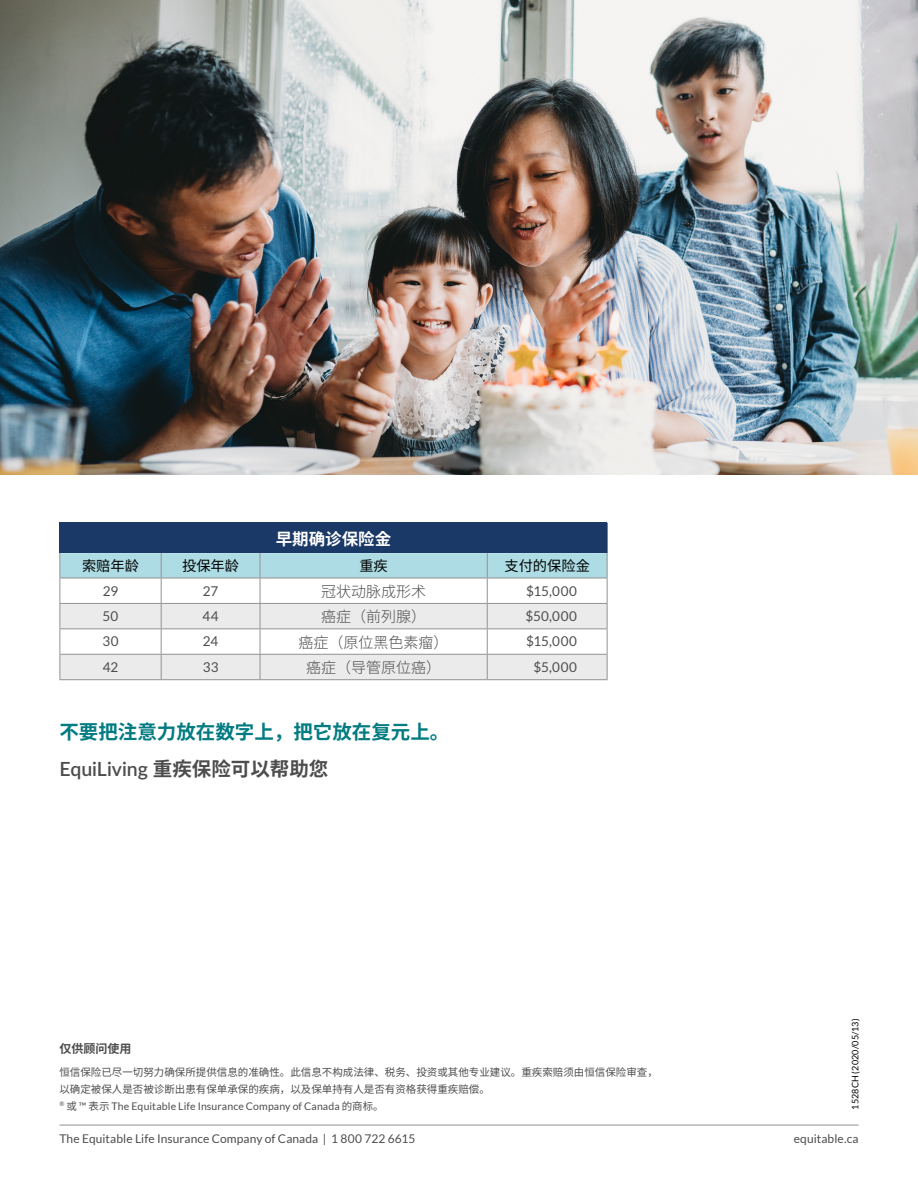
<style>
.page{position:relative;width:918px;height:1188px;background:#fff}
.page>*{position:absolute;margin:0;border:0;box-sizing:border-box;transform-origin:0 0}
.t1{font:700 19.5px "Noto Sans CJ Kkr";color:#027b81}
.t2{font:600 19.5px "Lato";color:#4d4d4e}
.t3{font:700 16.5px "Noto Sans CJ Kkr";color:#fff}
.t4{font:300 15px "Noto Sans CJ Kkr";color:#4d4d4e}
.t5{font:14.25px "Noto Sans CJ Kkr";color:#000}
.t6{font:13.5px "Lato";letter-spacing:.03em;color:#4d4d4e}
.t7{font:12px "Lato";letter-spacing:.01em;color:#4d4d4e}
.t8{font:700 12px "Noto Sans CJ Kkr";color:#4d4d4e}
.t9{font:10.5px/16.5px "Noto Sans CJ Kkr";color:#4d4d4e}
.t10{font:10.5px "Lato";letter-spacing:.015em;color:#4d4d4e}
.t11{font:9px "Lato";letter-spacing:.02em;color:#000}
.s1{font-family:"Noto Sans CJ Kkr";font-weight:700}
.s2{font-family:"Noto Sans CJ Ksc"}
</style>
<div class="page">
<hr style="left:59px;top:1125px;width:800px;height:1px;background:#959191">
<div style="left:60px;top:523px;width:547px;height:30px;background:#1b3966"></div>
<svg style="left:59px;top:553px;width:549px;height:126px"></svg>
<hr style="left:59px;top:679px;width:102px;height:1px;background:#959191">
<hr style="left:161px;top:679px;width:99px;height:1px;background:#959191">
<hr style="left:260px;top:679px;width:227px;height:1px;background:#959191">
<hr style="left:487px;top:679px;width:121px;height:1px;background:#959191">
<hr style="left:59px;top:523px;width:1px;height:30px;background:#1b3966">
<hr style="left:607px;top:523px;width:1px;height:30px;background:#1b3966">
<img style="left:0;top:0;width:918px;height:474px">
<h2 class="t3" style="left:276px;top:529px;width:117px">早期确诊保险金</h2>
<h3 class="t5" style="left:82px;top:558px;width:59px">索赔年龄</h3>
<h3 class="t5" style="left:182px;top:558px;width:59px">投保年龄</h3>
<h3 class="t5" style="left:359px;top:558px;width:30px">重疾</h3>
<h3 class="t5" style="left:504px;top:558px;width:87px">支付的保险金</h3>
<p class="t6" style="left:103px;top:583px;width:17px">29</p>
<p class="t6" style="left:203px;top:583px;width:17px">27</p>
<h3 class="t4" style="left:321px;top:583px;width:106px">冠状动脉成形术</h3>
<p class="t6" style="left:526px;top:583px;width:52px">$15,000</p>
<p class="t6" style="left:103px;top:609px;width:17px">50</p>
<p class="t6" style="left:203px;top:609px;width:18px">44</p>
<h3 class="t4" style="left:321px;top:608px;width:106px">癌症（前列腺）</h3>
<p class="t6" style="left:526px;top:609px;width:53px">$50,000</p>
<p class="t6" style="left:103px;top:634px;width:18px">30</p>
<p class="t6" style="left:203px;top:634px;width:17px">24</p>
<h3 class="t4" style="left:299px;top:634px;width:151px">癌症（原位黑色素瘤）</h3>
<p class="t6" style="left:526px;top:634px;width:52px">$15,000</p>
<p class="t6" style="left:103px;top:659px;width:17px">42</p>
<p class="t6" style="left:203px;top:659px;width:17px">33</p>
<h3 class="t4" style="left:306px;top:659px;width:136px">癌症（导管原位癌）</h3>
<p class="t6" style="left:534px;top:659px;width:45px">$5,000</p>
<h1 class="t1" style="left:59px;top:720px;width:392px">不要把注意力放在数字上，把它放在复元上。</h1>
<h1 class="t2" style="left:59px;top:755px;width:270px">EquiLiving <span class="s1">重疾保险可以帮助您</span></h1>
<p class="t8" style="left:59px;top:1042px;width:73px">仅供顾问使用</p>
<p class="t9" style="left:59px;top:1064px;width:600px">恒信保险已尽一切努力确保所提供信息的准确性。此信息不构成法律、税务、投资或其他专业建议。重疾索赔须由恒信保险审查，以确定被保人是否被诊断出患有保单承保的疾病，以及保单持有人是否有资格获得重疾赔偿。</p>
<p class="t10" style="left:59px;top:1100px;width:326px"><sup>®</sup> <span class="s2">或</span> ™ <span class="s2">表示</span> The Equitable Life Insurance Company of Canada <span class="s2">的商标。</span></p>
<p class="t11" style="left:850px;top:1110px;width:93px;rotate:-90deg">1528CH (2020/05/13)</p>
<p class="t7" style="left:59px;top:1132px;width:358px">The Equitable Life Insurance Company of Canada | 1 800 722 6615</p>
<p class="t7" style="left:794px;top:1132px;width:66px">equitable.ca</p>
</div>
